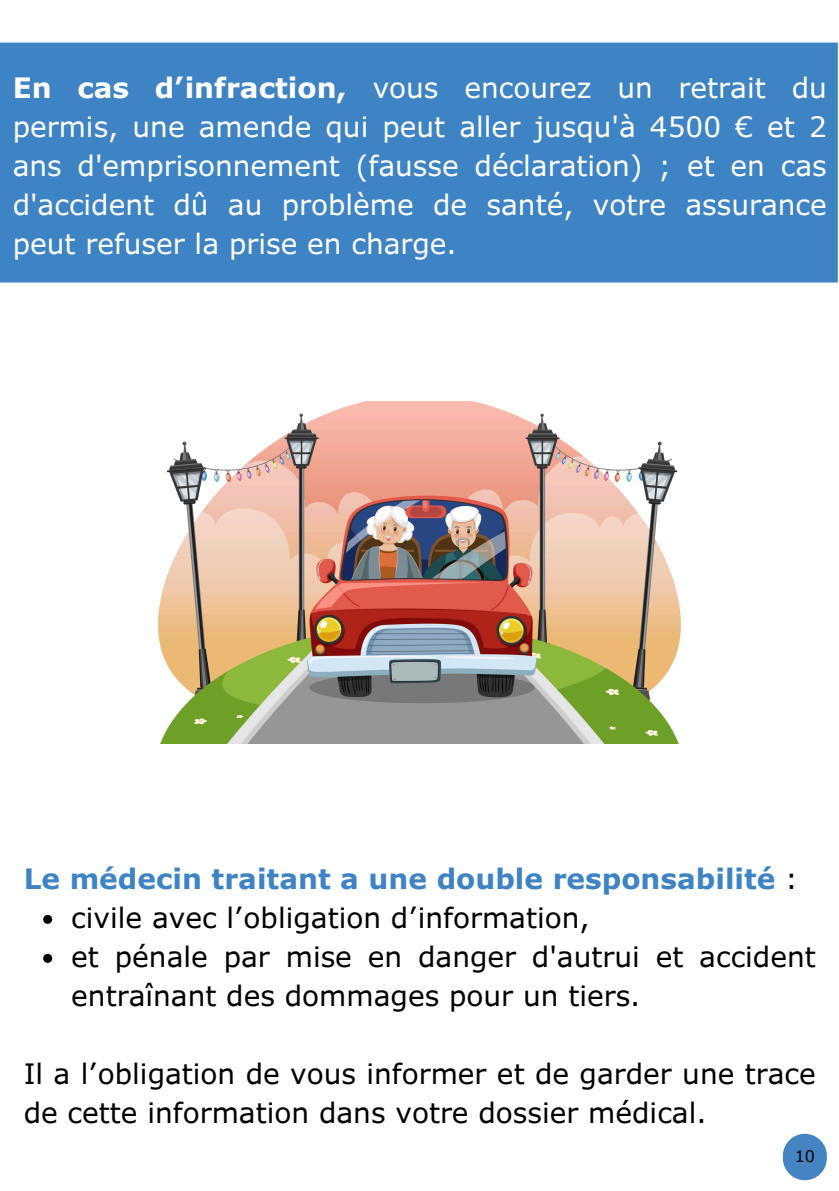
<style>
.page{position:relative;width:839px;height:1191px;background:#fff}
.page>*{position:absolute;margin:0;border:0;box-sizing:border-box;transform-origin:0 0}
.t1{font:28px/39px "Verdana Pro";color:#fff;text-align:justify}
.t2{font:28px/39px "Verdana Pro";color:#000}
.t3{font:700 28px "Verdana Pro";color:#3e84c5}
.t4{font:16px "Verdana Pro";color:#000}
.s1{font-weight:700}
.s2{font-weight:400;color:#000}
</style>
<div class="page">
<div style="left:0;top:43px;width:837px;height:240px;background:#3e84c5"></div>
<div style="left:782px;top:1134px;width:44px;height:46px;background:#4484c3;border-radius:22px"></div>
<svg style="left:43px;top:915px;width:9px;height:9px"></svg>
<svg style="left:43px;top:954px;width:9px;height:9px"></svg>
<img style="left:159px;top:401px;width:522px;height:342px">
<p class="t1" style="left:13px;top:67px;width:815px"><span class="s1">En cas d’infraction,</span> vous encourez un retrait du permis, une amende qui peut aller jusqu'à 4500 € et 2 ans d'emprisonnement (fausse déclaration) ; et en cas d'accident dû au problème de santé, votre assurance peut refuser la prise en charge.</p>
<h1 class="t3" style="left:24px;top:861px;width:775px">Le médecin traitant a une double responsabilité <span class="s2">:</span></h1>
<p class="t2" style="left:71px;top:898px;width:520px">civile avec l’obligation d’information,</p>
<p class="t2" style="left:71px;top:937px;width:746px">et pénale par mise en danger d'autrui et accident entraînant des dommages pour un tiers.</p>
<h1 class="t2" style="left:24px;top:1054px;width:793px">Il a l’obligation de vous informer et de garder une trace de cette information dans votre dossier médical.</h1>
<h1 class="t4" style="left:794px;top:1146px;width:22px">10</h1>
</div>
